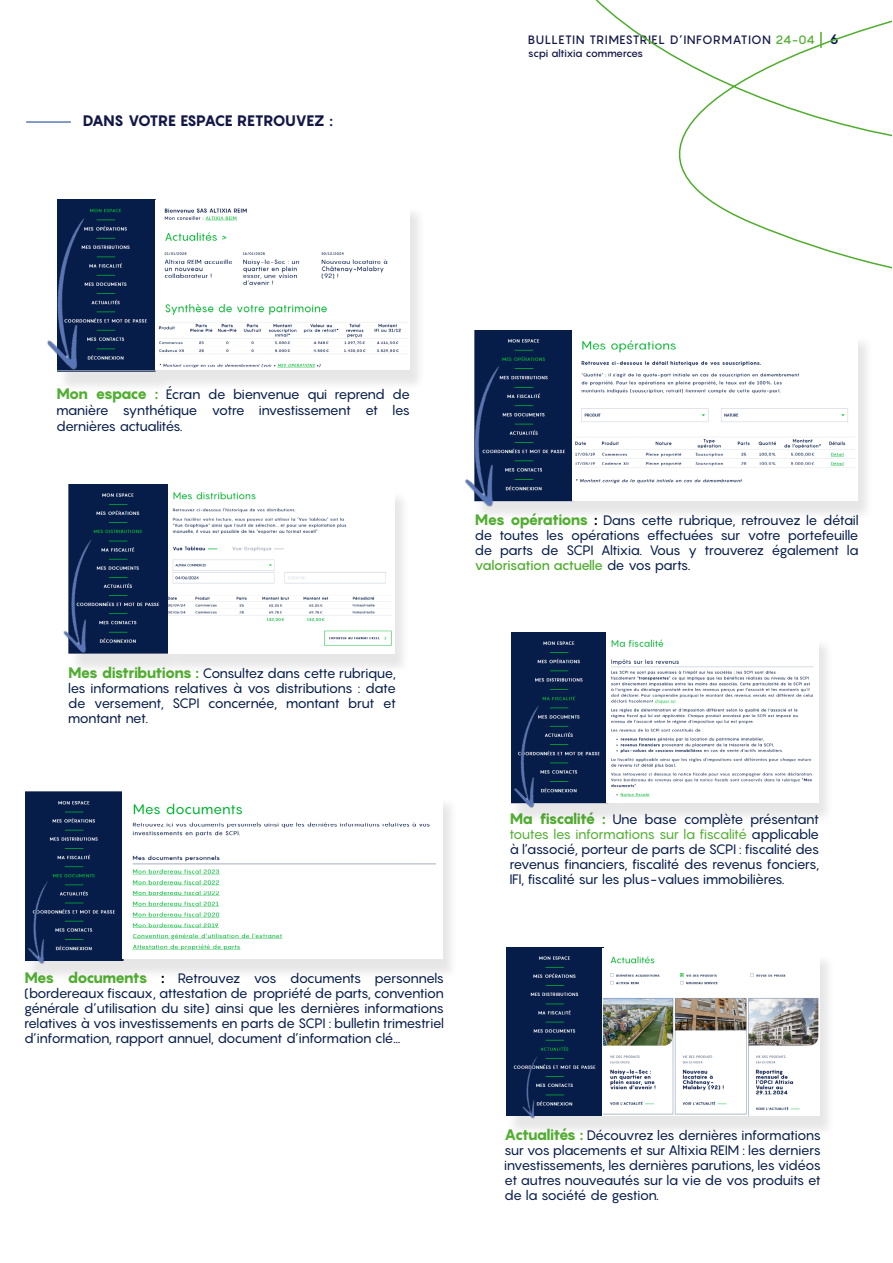
<style>
.page{position:relative;width:893px;height:1263px;background:#fff}
.page>*{position:absolute;margin:0;border:0;box-sizing:border-box;transform-origin:0 0}
.t1{font:800 15px "Pangram";letter-spacing:-.04em;color:#121746}
.t2{font:13.5px/15px "Pangram";letter-spacing:-.06em;color:#071d49;text-align:justify}
.t3{font:500 12px "Pangram";letter-spacing:.035em;color:#121746}
.t4{font:700 12px "Pangram";color:#52ae32}
.t5{font:500 10.5px "Pangram";letter-spacing:-.045em;color:#121746}
.s1{font-size:13.5px;color:#071d49}
.s2{color:#52ae32}
.s3{font-weight:800;font-size:15px;color:#52ae32}
.s4{font-weight:800;font-size:15px;color:#000}
.s5{font-weight:500;color:#52ae32}
</style>
<div class="page">
<svg style="left:595px;top:0;width:296px;height:269px"></svg>
<hr style="left:26px;top:121px;width:45px;height:2px;background:#5c79bb">
<div style="left:57px;top:205px;width:368px;height:188px;background:#000;opacity:.1"></div>
<img style="left:58px;top:200px;width:98px;height:172px">
<img style="left:156px;top:205px;width:254px;height:165px">
<div style="left:474px;top:335px;width:399px;height:187px;background:#000;opacity:.1"></div>
<img style="left:475px;top:331px;width:382px;height:170px">
<div style="left:68px;top:489px;width:342px;height:186px;background:#000;opacity:.1"></div>
<img style="left:69px;top:484px;width:326px;height:170px">
<div style="left:510px;top:638px;width:324px;height:186px;background:#000;opacity:.1"></div>
<img style="left:511px;top:633px;width:307px;height:170px">
<div style="left:25px;top:796px;width:433px;height:186px;background:#000;opacity:.1"></div>
<img style="left:25px;top:791px;width:98px;height:170px">
<img style="left:123px;top:796px;width:319px;height:163px">
<div style="left:506px;top:952px;width:329px;height:184px;background:#000;opacity:.1"></div>
<img style="left:506px;top:948px;width:313px;height:167px">
<img style="left:47px;top:213px;width:93px;height:162px">
<img style="left:465px;top:355px;width:86px;height:161px">
<img style="left:63px;top:536px;width:70px;height:125px">
<img style="left:510px;top:701px;width:64px;height:110px">
<img style="left:25px;top:875px;width:55px;height:94px">
<img style="left:508px;top:1054px;width:55px;height:68px">
<p class="t1" style="left:83px;top:111px;width:252px">DANS VOTRE ESPACE RETROUVEZ :</p>
<p class="t4" style="left:776px;top:32px;width:65px">23-04 <span class="s1">6</span></p>
<p class="t3" style="left:528px;top:32px;width:265px">BULLETIN TRIMESTRIEL D’INFORMATION <span class="s2">4</span></p>
<p class="t5" style="left:528px;top:46px;width:117px">scpi altixia commerces</p>
<p class="t2" style="left:56px;top:386px;width:355px;line-height:16.2px"><span class="s3">Mon espace :</span> Écran de bienvenue qui reprend de manière synthétique votre investissement et les dernières actualités.</p>
<p class="t2" style="left:474px;top:513px;width:386px"><span class="s3">Mes opérations</span> <span class="s4">:</span> Dans cette rubrique, retrouvez le détail de toutes les opérations effectuées sur votre portefeuille de parts de SCPI Altixia. Vous y trouverez également la <span class="s5">valorisation actuelle</span> de vos parts.</p>
<p class="t2" style="left:68px;top:665px;width:330px"><span class="s3">Mes distributions :</span> Consultez dans cette rubrique, les informations relatives à vos distributions : date de versement, SCPI concernée, montant brut et montant net.</p>
<p class="t2" style="left:24px;top:970px;width:421px"><span class="s3">Mes documents</span> <span class="s4">:</span> Retrouvez vos documents personnels (bordereaux fiscaux, attestation de propriété de parts, convention générale d’utilisation du site) ainsi que les dernières informations relatives à vos investissements en parts de SCPI : bulletin trimestriel d’information, rapport annuel, document d’information clé...</p>
<p class="t2" style="left:509px;top:811px;width:311px"><span class="s3">Ma fiscalité :</span> Une base complète présentant <span class="s2">toutes les informations sur la fiscalité</span> applicable à l’associé, porteur de parts de SCPI : fiscalité des revenus financiers, fiscalité des revenus fonciers, IFI, fiscalité sur les plus-values immobilières.</p>
<p class="t2" style="left:504px;top:1128px;width:318px"><span class="s3">Actualités :</span> Découvrez les dernières informations sur vos placements et sur Altixia REIM : les derniers investissements, les dernières parutions, les vidéos et autres nouveautés sur la vie de vos produits et de la société de gestion.</p>
</div>
